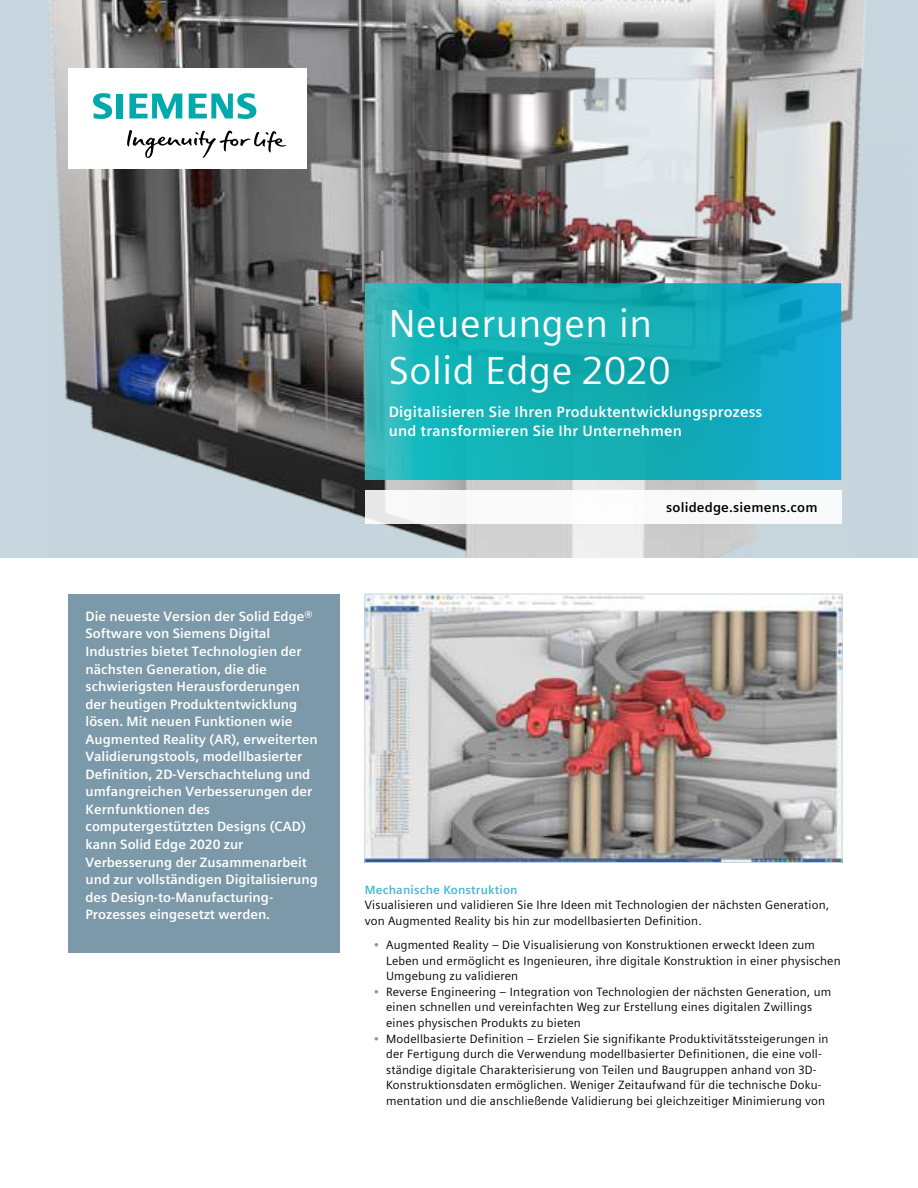
<style>
.page{position:relative;width:918px;height:1188px;background:#fff}
.page>*{position:absolute;margin:0;border:0;box-sizing:border-box;transform-origin:0 0}
.t1{font:39px/46.8px "Siemens Sans";letter-spacing:.015em;color:#fff}
.t2{font:700 15px/19.5px "Siemens Sans";letter-spacing:.015em;color:#fff}
.t3{font:700 13.5px/17.5px "Siemens Sans Global";color:#fff}
.t4{font:700 13.5px "Siemens Sans";letter-spacing:.015em;color:#000}
.t5{font:12px/15.6px "Siemens Sans";letter-spacing:.015em;color:#000}
.t6{font:700 12px "Siemens Sans";letter-spacing:.015em;color:#43b9d1}
.s1{color:#7b99a9}
</style>
<div class="page">
<img style="left:0;top:0;width:918px;height:558px">
<div style="left:69px;top:594px;width:271px;height:358px;background:#7b99a9"></div>
<img style="left:366px;top:596px;width:474px;height:265px">
<div style="left:364px;top:594px;width:478px;height:269px;border:1px solid #c7d6de"></div>
<div style="left:68px;top:68px;width:238px;height:101px;background:#fff"></div>
<svg style="left:127px;top:130px;width:159px;height:28px"></svg>
<svg style="left:93px;top:93px;width:19px;height:26px"></svg>
<div style="left:116px;top:94px;width:7px;height:24px;background:#00aaac"></div>
<svg style="left:129px;top:94px;width:53px;height:25px"></svg>
<svg style="left:189px;top:93px;width:67px;height:26px"></svg>
<div style="left:365px;top:491px;width:476px;height:33px;background:#fff"></div>
<img style="left:365px;top:284px;width:476px;height:196px">
<p class="t3" style="left:86px;top:608px;width:234px">Die neueste Version der Solid Edge® Software von Siemens Digital Industries bietet Technologien der nächsten Generation, die die schwierigsten Herausforderungen der heutigen Produktentwicklung lösen. Mit neuen Funktionen wie Augmented Reality (AR), erweiterten Validierungstools, modellbasierter Definition, 2D-Verschachtelung und umfangreichen Verbesserungen der Kernfunktionen des computergestützten Designs (CAD) kann Solid Edge 2020 zur Verbesserung der Zusammenarbeit und zur vollständigen Digitalisierung des Design-to-Manufacturing-Prozesses eingesetzt werden.</p>
<h1 class="t1" style="left:389px;top:301px;width:284px">Neuerungen in<br>Solid Edge 2020</h1>
<p class="t2" style="left:389px;top:403px;width:375px">Digitalisieren Sie Ihren Produktentwicklungsprozess und transformieren Sie Ihr Unternehmen</p>
<p class="t4" style="left:666px;top:502px;width:153px">solidedge.siemens.com</p>
<p class="t6" style="left:365px;top:885px;width:154px">Mechanische Konstruktion</p>
<p class="t5" style="left:365px;top:897px;width:466px">Visualisieren und validieren Sie Ihre Ideen mit Technologien der nächsten Generation, von Augmented Reality bis hin zur modellbasierten Definition.</p>
<p class="t5" style="left:386px;top:937px;width:456px;text-indent:-13px"><span class="s1">•</span> Augmented Reality – Die Visualisierung von Konstruktionen erweckt Ideen zum<br>Leben und ermöglicht es Ingenieuren, ihre digitale Konstruktion in einer physischen<br>Umgebung zu validieren</p>
<p class="t5" style="left:386px;top:984px;width:447px;text-indent:-13px"><span class="s1">•</span> Reverse Engineering – Integration von Technologien der nächsten Generation, um einen schnellen und vereinfachten Weg zur Erstellung eines digitalen Zwillings eines physischen Produkts zu bieten</p>
<p class="t5" style="left:386px;top:1031px;width:444px;text-indent:-13px"><span class="s1">•</span> Modellbasierte Definition – Erzielen Sie signifikante Produktivitätssteigerungen in der Fertigung durch die Verwendung modellbasierter Definitionen, die eine voll&shy;ständige digitale Charakterisierung von Teilen und Baugruppen anhand von 3D-Konstruktionsdaten ermöglichen. Weniger Zeitaufwand für die technische Doku&shy;mentation und die anschließende Validierung bei gleichzeitiger Minimierung von</p>
</div>
